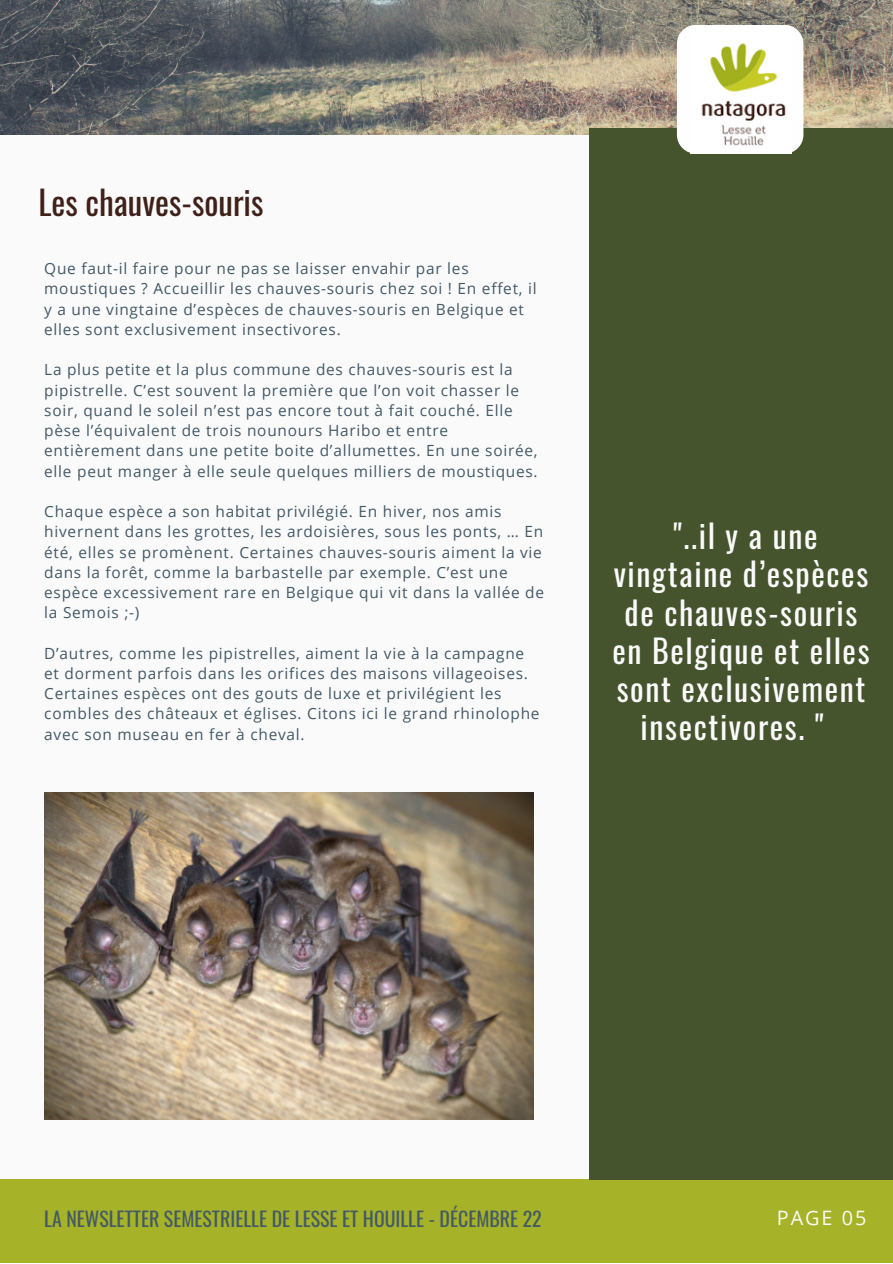
<style>
.page{position:relative;width:893px;height:1264px;background:#fff}
.page>*{position:absolute;margin:0;border:0;box-sizing:border-box;transform-origin:0 0}
.t1{font:33px "Oswald";color:#3f211a}
.t2{font:31.95px/38.2px "Oswald";letter-spacing:.05em;color:#fafafa;text-align:center}
.t3{font:19.8px "Oswald";color:#435967}
.t4{font:19.8px "Open Sans";letter-spacing:.1em;color:#fafafa}
.t5{font:15.45px/20.2px "Open Sans";letter-spacing:.05em;color:#435967}
</style>
<div class="page">
<div style="left:0;top:0;width:892px;height:1262px;background:#fafafa"></div>
<div style="left:0;top:1179px;width:892px;height:83px;background:#a6b328"></div>
<img style="left:0;top:0;width:892px;height:134px">
<div style="left:589px;top:128px;width:303px;height:1051px;background:#46542e"></div>
<div style="left:677px;top:25px;width:126px;height:129px;background:#fefefe;border-radius:19px"></div>
<img style="left:701px;top:43px;width:85px;height:103px">
<img style="left:44px;top:792px;width:489px;height:327px">
<h1 class="t1" style="left:38px;top:176px;width:227px">Les chauves-souris</h1>
<p class="t5" style="left:44px;top:258px;width:494px">Que faut-il faire pour ne pas se laisser envahir par les moustiques ? Accueillir les chauves-souris chez soi ! En effet, il y a une vingtaine d’espèces de chauves-souris en Belgique et elles sont exclusivement insectivores.</p>
<p class="t5" style="left:44px;top:359px;width:495px">La plus petite et la plus commune des chauves-souris est la pipistrelle. C’est souvent la première que l’on voit chasser le soir, quand le soleil n’est pas encore tout à fait couché. Elle pèse l’équivalent de trois nounours Haribo et entre entièrement dans une petite boite d’allumettes. En une soirée, elle peut manger à elle seule quelques milliers de moustiques.</p>
<p class="t5" style="left:44px;top:501px;width:501px">Chaque espèce a son habitat privilégié. En hiver, nos amis hivernent dans les grottes, les ardoisières, sous les ponts, … En été, elles se promènent. Certaines chauves-souris aiment la vie dans la forêt, comme la barbastelle par exemple. C’est une espèce excessivement rare en Belgique qui vit dans la vallée de la Semois ;-)</p>
<p class="t5" style="left:44px;top:642px;width:497px">D’autres, comme les pipistrelles, aiment la vie à la campagne et dorment parfois dans les orifices des maisons villageoises.<br>Certaines espèces ont des gouts de luxe et privilégient les combles des châteaux et églises. Citons ici le grand rhinolophe avec son museau en fer à cheval.</p>
<h2 class="t2" style="left:612px;top:515px;width:259px">"..il y a une vingtaine d’espèces de chauves-souris en Belgique et elles sont exclusivement insectivores. "</h2>
<p class="t3" style="left:44px;top:1203px;width:499px">LA NEWSLETTER SEMESTRIELLE DE LESSE ET HOUILLE - DÉCEMBRE 22</p>
<p class="t4" style="left:776px;top:1204px;width:91px">PAGE 05</p>
</div>
